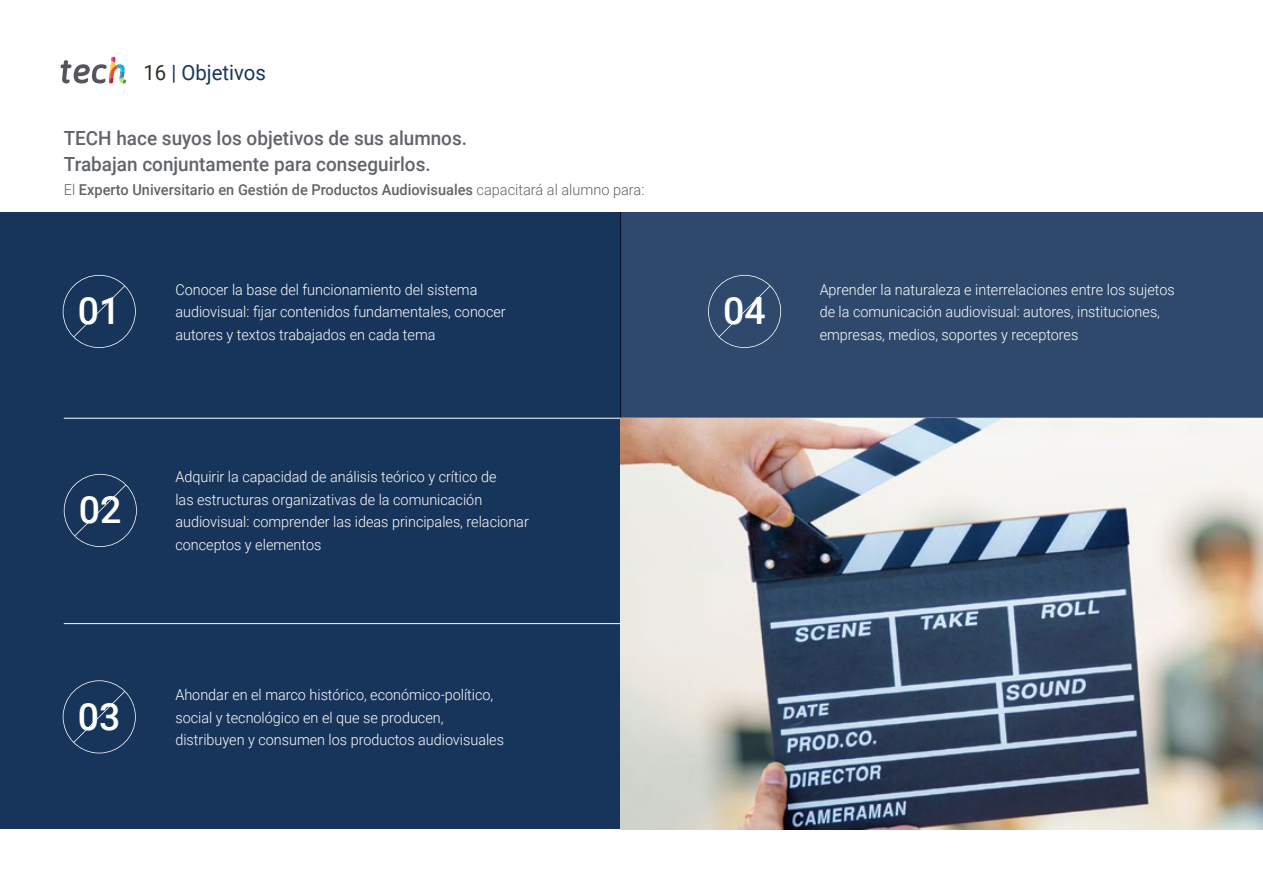
<style>
.page{position:relative;width:1263px;height:893px;background:#fff}
.page>*{position:absolute;margin:0;border:0;box-sizing:border-box;transform-origin:0 0}
.t1{font:500 37.5px "Roboto";color:#fff}
.t2{font:21px "Roboto";color:#1a355c}
.t3{font:500 19.5px/25.5px "Roboto";color:#61646a}
.t4{font:300 15px/22.5px "Roboto";color:#fff;scale:.96 1}
.t5{font:500 15px "Roboto";color:#61646a}
.s1{color:#312e20}
.s2{font-weight:300}
</style>
<div class="page">
<svg style="left:61px;top:57px;width:65px;height:27px"></svg>
<div style="left:0;top:213px;width:621px;height:616px;background:#17355b"></div>
<div style="left:621px;top:213px;width:642px;height:616px;background:#2e496b"></div>
<svg style="left:63px;top:275px;width:73px;height:73px"></svg>
<svg style="left:708px;top:275px;width:73px;height:73px"></svg>
<svg style="left:63px;top:680px;width:73px;height:73px"></svg>
<svg style="left:64px;top:474px;width:73px;height:73px"></svg>
<hr style="left:64px;top:418px;width:1199px;height:1px;background:#fff">
<hr style="left:64px;top:623px;width:1199px;height:1px;background:#fff">
<img style="left:621px;top:418px;width:642px;height:411px">
<h2 class="t2" style="left:144px;top:57px;width:124px"><span class="s1">16</span> | Objetivos</h2>
<h3 class="t3" style="left:64px;top:125px;width:405px">TECH hace suyos los objetivos de sus alumnos.<br>Trabajan conjuntamente para conseguirlos.</h3>
<p class="t5" style="left:64px;top:179px;width:582px"><span class="s2">El</span> Experto Universitario en Gestión de Productos Audiovisuales <span class="s2">capacitará al alumno para:</span></p>
<p class="t4" style="left:175px;top:277px;width:346px">Conocer la base del funcionamiento del sistema audiovisual: fijar contenidos fundamentales, conocer autores y textos trabajados en cada tema</p>
<p class="t4" style="left:820px;top:277px;width:371px">Aprender la naturaleza e interrelaciones entre los sujetos de la comunicación audiovisual: autores, instituciones, empresas, medios, soportes y receptores</p>
<h1 class="t1" style="left:78px;top:285px;width:44px">01</h1>
<h1 class="t1" style="left:723px;top:285px;width:44px">04</h1>
<h1 class="t1" style="left:79px;top:483px;width:44px">02</h1>
<h1 class="t1" style="left:78px;top:690px;width:44px">03</h1>
<p class="t4" style="left:175px;top:465px;width:370px">Adquirir la capacidad de análisis teórico y crítico de<br>las estructuras organizativas de la comunicación audiovisual: comprender las ideas principales, relacionar conceptos y elementos</p>
<p class="t4" style="left:175px;top:683px;width:344px">Ahondar en el marco histórico, económico-político, social y tecnológico en el que se producen, distribuyen y consumen los productos audiovisuales</p>
</div>
